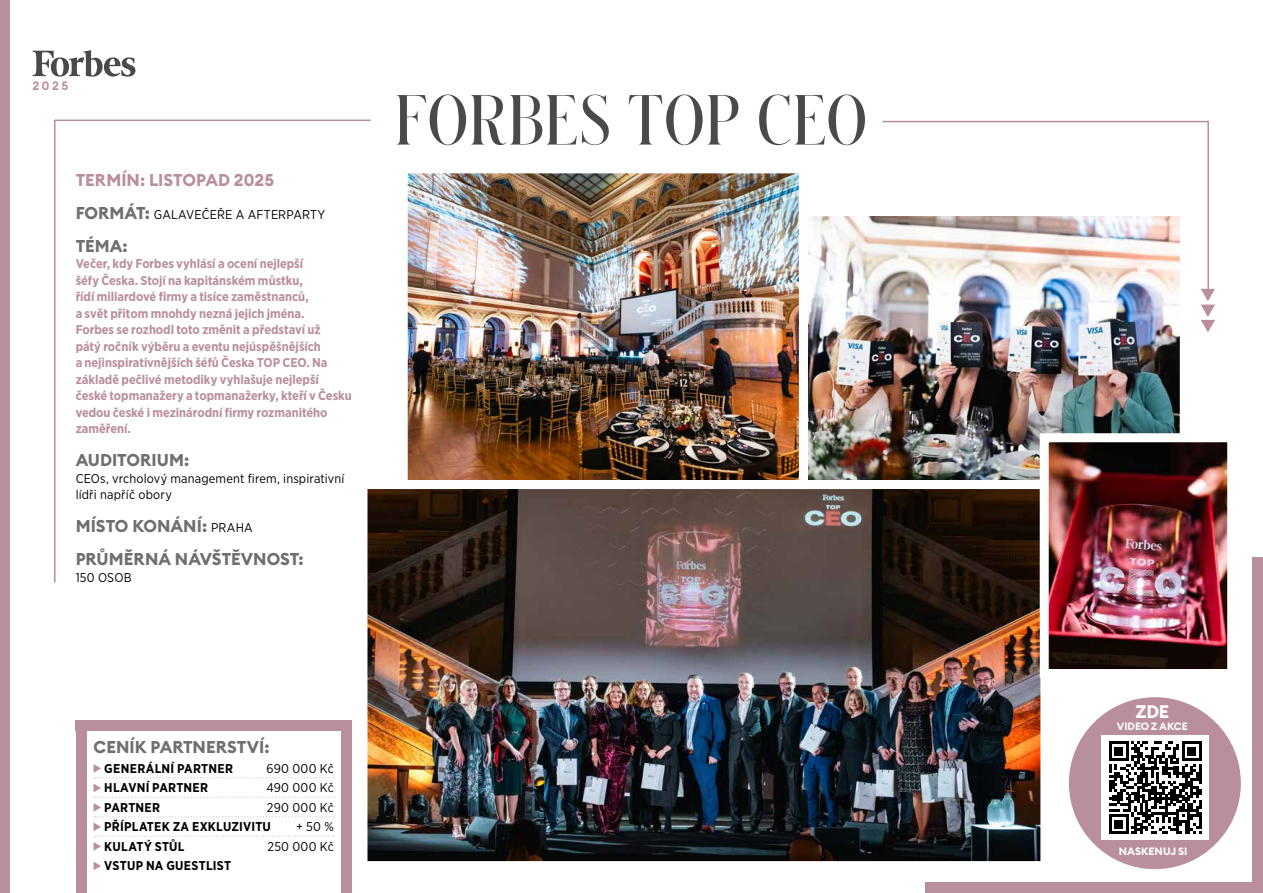
<style>
.page{position:relative;width:1263px;height:893px;background:#fff}
.page>*{position:absolute;margin:0;border:0;box-sizing:border-box;transform-origin:0 0}
.t1{font:600 66px "Schnyder Cond L";letter-spacing:.03em;color:#4a4a49}
.t2{font:700 18px "Euclid Circular B";color:#fbfbfb}
.t3{font:700 16.95px/33px "Euclid Circular B";color:#706f6f}
.t4{font:700 16.95px "Euclid Circular B";color:#b98e9d}
.t5{font:700 12.75px/16.5px "Gotham Narrow";letter-spacing:-.005em;color:#b98e9d}
.t6{font:12.75px/16.5px "Gotham Narrow";letter-spacing:.015em;color:#000}
.t7{font:700 12.75px "Gotham Narrow";letter-spacing:.02em;color:#000}
.t8{font:600 12px "Euclid Circular B";color:#b98e9d}
.t9{font:700 10.5px "Euclid Circular B";letter-spacing:-.01em;color:#fbfbfb}
.t10{font:700 10.5px "Euclid Circular B";color:#fff}
.s1{font-family:"Euclid Circular B";font-weight:700;font-size:16.95px;color:#706f6f}
.s2{font-family:"Gotham Narrow";font-weight:400;font-size:12.75px;color:#000}
</style>
<div class="page">
<svg style="left:33px;top:50px;width:102px;height:27px"></svg>
<div style="left:1068px;top:696px;width:173px;height:174px;background:#b98e9d;border-radius:50%"></div>
<div style="left:1101px;top:736px;width:107px;height:104px;background:#fff"></div>
<div style="left:0;top:0;width:9px;height:893px;background:#b98e9d"></div>
<div style="left:1252px;top:557px;width:11px;height:336px;background:#b98e9d"></div>
<div style="left:926px;top:882px;width:337px;height:11px;background:#b98e9d"></div>
<img style="left:367px;top:489px;width:674px;height:373px">
<img style="left:394px;top:173px;width:405px;height:320px">
<img style="left:794px;top:203px;width:386px;height:290px">
<svg style="left:881px;top:120px;width:329px;height:172px"></svg>
<svg style="left:54px;top:119px;width:318px;height:465px"></svg>
<svg style="left:1201px;top:289px;width:14px;height:43px"></svg>
<div style="left:76px;top:722px;width:10px;height:171px;background:#b98e9d"></div>
<div style="left:76px;top:720px;width:276px;height:10px;background:#b98e9d"></div>
<div style="left:341px;top:722px;width:11px;height:171px;background:#b98e9d"></div>
<svg style="left:94px;top:764px;width:240px;height:14px"></svg>
<svg style="left:94px;top:784px;width:240px;height:33px"></svg>
<svg style="left:94px;top:823px;width:240px;height:28px"></svg>
<svg style="left:94px;top:862px;width:7px;height:8px"></svg>
<svg style="left:1109px;top:741px;width:92px;height:93px"></svg>
<img style="left:1035px;top:429px;width:193px;height:253px">
<p class="t8" style="left:33px;top:78px;width:37px">2025</p>
<h3 class="t4" style="left:76px;top:169px;width:200px">TERMÍN: LISTOPAD 2025</h3>
<p class="t6" style="left:76px;top:206px;width:251px"><span class="s1">FORMÁT:</span> GALAVEČEŘE A AFTERPARTY</p>
<h3 class="t3" style="left:76px;top:229px;width:54px">TÉMA:</h3>
<p class="t5" style="left:76px;top:255px;width:278px">Večer, kdy Forbes vyhlásí a ocení nejlepší<br>šéfy Česka. Stojí na kapitánském můstku,<br>řídí miliardové firmy a tisíce zaměstnanců,<br>a svět přitom mnohdy nezná jejich jména.<br>Forbes se rozhodl toto změnit a představí už<br>pátý ročník výběru a eventu nejúspěšnějších<br>a nejinspirativnějších šéfů Česka TOP CEO. Na základě pečlivé metodiky vyhlašuje nejlepší české topmanažery a topmanažerky, kteří v Česku vedou české i mezinárodní firmy rozmanitého zaměření.</p>
<h3 class="t3" style="left:76px;top:444px;width:115px">AUDITORIUM:</h3>
<p class="t6" style="left:76px;top:470px;width:270px">CEOs, vrcholový management firem, inspirativní lídři napříč obory</p>
<h3 class="t3" style="left:76px;top:510px;width:229px">MÍSTO KONÁNÍ: <span class="s2">PRAHA<br></span>PRŮMĚRNÁ NÁVŠTĚVNOST:</h3>
<p class="t6" style="left:76px;top:569px;width:57px">150 OSOB</p>
<h1 class="t1" style="left:396px;top:76px;width:473px">FORBES TOP CEO</h1>
<h3 class="t3" style="left:94px;top:731px;width:178px">CENÍK PARTNERSTVÍ:</h3>
<p class="t7" style="left:104px;top:760px;width:130px">GENERÁLNÍ PARTNER</p>
<p class="t6" style="left:267px;top:760px;width:69px">690 000 Kč</p>
<p class="t7" style="left:104px;top:779px;width:105px">HLAVNÍ PARTNER</p>
<p class="t6" style="left:266px;top:779px;width:69px">490 000 Kč</p>
<p class="t7" style="left:104px;top:799px;width:57px">PARTNER</p>
<p class="t6" style="left:267px;top:799px;width:68px">290 000 Kč</p>
<p class="t7" style="left:104px;top:818px;width:168px">PŘÍPLATEK ZA EXKLUZIVITU</p>
<p class="t6" style="left:296px;top:818px;width:39px">+ 50 %</p>
<p class="t7" style="left:104px;top:838px;width:82px">KULATÝ STŮL</p>
<p class="t6" style="left:267px;top:838px;width:68px">250 000 Kč</p>
<p class="t7" style="left:104px;top:857px;width:128px">VSTUP NA GUESTLIST</p>
<h2 class="t2" style="left:1136px;top:700px;width:35px">ZDE</h2>
<p class="t9" style="left:1117px;top:719px;width:72px">VIDEO Z AKCE</p>
<p class="t10" style="left:1119px;top:844px;width:70px">NASKENUJ SI</p>
</div>
